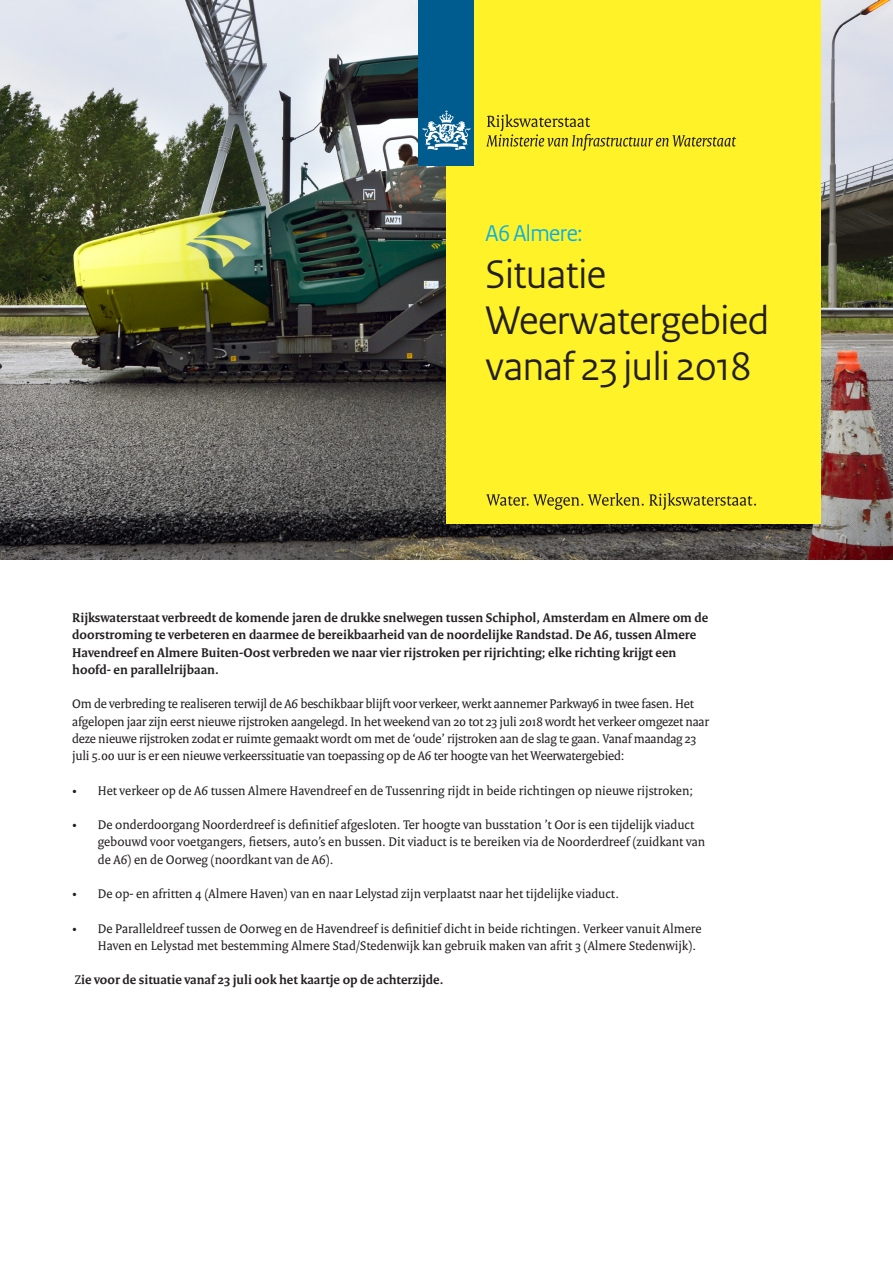
<style>
.page{position:relative;width:893px;height:1263px;background:#fff}
.page>*{position:absolute;margin:0;border:0;box-sizing:border-box;transform-origin:0 0}
._02_RO_Titel_Voorkan{font:42px/46.2px "Rijksoverheid Sans Heading";letter-spacing:-.01em;color:#231f20}
._01_RO_Chapeau{font:24px "Rijksoverheid Sans Heading";letter-spacing:-.02em;color:#00aeef}
._10_RO_Broodtekst{font:13.5px/17.2px "Rijksoverheid Serif";color:#231f20}
._09_RO_Inleiding{font:700 13.5px/17.2px "Rijksoverheid Serif";color:#231f20}
._10_RO_Broodtekst-2{font:700 13.5px "Rijksoverheid Serif";color:#231f20}
.s1{font-weight:400}
</style>
<div class="page">
<img style="left:0;top:0;width:893px;height:559px">
<div style="left:446px;top:0;width:375px;height:524px;background:#fff229"></div>
<div style="left:419px;top:0;width:55px;height:166px;background:#005b8f"></div>
<svg style="left:423px;top:110px;width:47px;height:40px"></svg>
<svg style="left:486px;top:114px;width:250px;height:37px"></svg>
<svg style="left:486px;top:493px;width:270px;height:17px"></svg>
<p class="_01_RO_Chapeau" style="left:486px;top:220px;width:98px">A6 Almere:</p>
<p class="_02_RO_Titel_Voorkan" style="left:486px;top:251px;width:285px">Situatie<br>Weerwatergebied vanaf 23 juli 2018</p>
<p class="_09_RO_Inleiding" style="left:72px;top:609px;width:637px">Rijkswaterstaat verbreedt de komende jaren de drukke snelwegen tussen Schiphol, Amsterdam en Almere om de doorstroming te verbeteren en daarmee de bereikbaarheid van de noordelijke Randstad. De A6, tussen Almere Havendreef en Almere Buiten-Oost verbreden we naar vier rijstroken per rijrichting; elke richting krijgt een hoofd- en parallelrijbaan.</p>
<p class="_10_RO_Broodtekst" style="left:72px;top:695px;width:638px">Om de verbreding te realiseren terwijl de A6 beschikbaar blijft voor verkeer, werkt aannemer Parkway6 in twee fasen. Het afgelopen jaar zijn eerst nieuwe rijstroken aangelegd. In het weekend van 20 tot 23 juli 2018 wordt het verkeer omgezet naar deze nieuwe rijstroken zodat er ruimte gemaakt wordt om met de ‘oude’ rijstroken aan de slag te gaan. Vanaf maandag 23 juli 5.00 uur is er een nieuwe verkeerssituatie van toepassing op de A6 ter hoogte van het Weerwatergebied:</p>
<p class="_10_RO_Broodtekst" style="left:72px;top:781px;width:622px">• Het verkeer op de A6 tussen Almere Havendreef en de Tussenring rijdt in beide richtingen op nieuwe rijstroken;</p>
<p class="_10_RO_Broodtekst" style="left:98px;top:816px;width:609px;text-indent:-26px">• De onderdoorgang Noorderdreef is definitief afgesloten. Ter hoogte van busstation ’t Oor is een tijdelijk viaduct gebouwd voor voetgangers, fietsers, auto’s en bussen. Dit viaduct is te bereiken via de Noorderdreef (zuidkant van de A6) en de Oorweg (noordkant van de A6).</p>
<p class="_10_RO_Broodtekst" style="left:72px;top:885px;width:548px">• De op- en afritten 4 (Almere Haven) van en naar Lelystad zijn verplaatst naar het tijdelijke viaduct.</p>
<p class="_10_RO_Broodtekst" style="left:98px;top:919px;width:605px;text-indent:-26px">• De Paralleldreef tussen de Oorweg en de Havendreef is definitief dicht in beide richtingen. Verkeer vanuit Almere<br>Haven en Lelystad met bestemming Almere Stad/Stedenwijk kan gebruik maken van afrit 3 (Almere Stedenwijk).</p>
<p class="_10_RO_Broodtekst-2" style="left:75px;top:972px;width:370px"><span class="s1">Z</span>ie voor de situatie vanaf 23 juli ook het kaartje op de achterzijde.</p>
</div>
